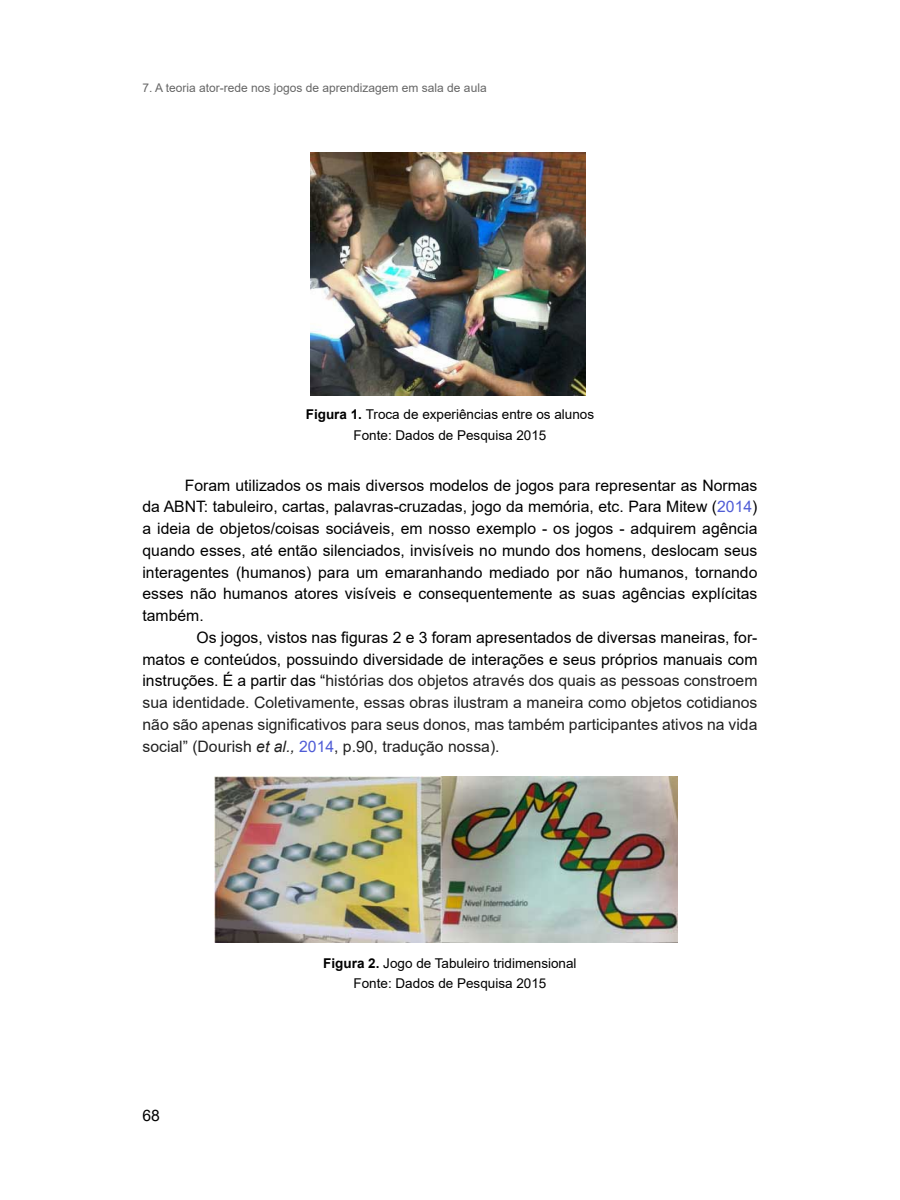
<style>
.page{position:relative;width:900px;height:1200px;background:#fff}
.page>*{position:absolute;margin:0;border:0;box-sizing:border-box;transform-origin:0 0}
.Texto{font:15.75px/21.8px "Arial";color:#000;text-align:justify}
.Texto-2{font:15.75px/21.8px "Arial";color:#212121;text-align:justify}
.Texto_tablas{font:13.5px "Arial";color:#000}
.Texto-3{font:13.5px "Arial";color:#000}
.t1{font:12px "Arial";color:#666}
.s1{font-weight:700}
.s2{color:#4f5cd6}
.s3{color:#000}
.s4{font-style:italic}
</style>
<div class="page">
<img style="left:310px;top:152px;width:275px;height:244px">
<img style="left:214px;top:777px;width:463px;height:166px">
<p class="t1" style="left:142px;top:79px;width:346px">7. A teoria ator-rede nos jogos de aprendizagem em sala de aula</p>
<p class="Texto_tablas" style="left:306px;top:404px;width:290px"><span class="s1">Figura 1.</span> Troca de experiências entre os alunos</p>
<p class="Texto-3" style="left:354px;top:425px;width:194px">Fonte: Dados de Pesquisa 2015</p>
<p class="Texto" style="left:142px;top:474px;width:617px;text-indent:42px">Foram utilizados os mais diversos modelos de jogos para representar as Normas da ABNT: tabuleiro, cartas, palavras-cruzadas, jogo da memória, etc. Para Mitew (<span class="s2">2014</span>) a ideia de objetos/coisas sociáveis, em nosso exemplo - os jogos - adquirem agência quando esses, até então silenciados, invisíveis no mundo dos homens, deslocam seus interagentes (humanos) para um emaranhando mediado por não humanos, tornando esses não humanos atores visíveis e consequentemente as suas agências explícitas também.</p>
<p class="Texto-2" style="left:142px;top:626px;width:616px;text-indent:54px"><span class="s3">Os jogos, vistos nas figuras 2 e 3 foram apresentados de diversas maneiras, for&shy;matos e conteúdos, possuindo diversidade de interações e seus próprios manuais com instruções. É a partir das “</span>histórias dos objetos através dos quais as pessoas constroem sua identidade. Coletivamente, essas obras ilustram a maneira como objetos cotidianos não são apenas significativos para seus donos, mas também participantes ativos na vida social” (Dourish <span class="s4">et al.,</span> <span class="s2">2014</span>, p.90, tradução nossa).</p>
<p class="Texto" style="left:142px;top:1105px;width:19px">68</p>
<p class="Texto_tablas" style="left:323px;top:954px;width:255px"><span class="s1">Figura 2.</span> Jogo de Tabuleiro tridimensional</p>
<p class="Texto_tablas" style="left:354px;top:974px;width:194px">Fonte: Dados de Pesquisa 2015</p>
</div>
